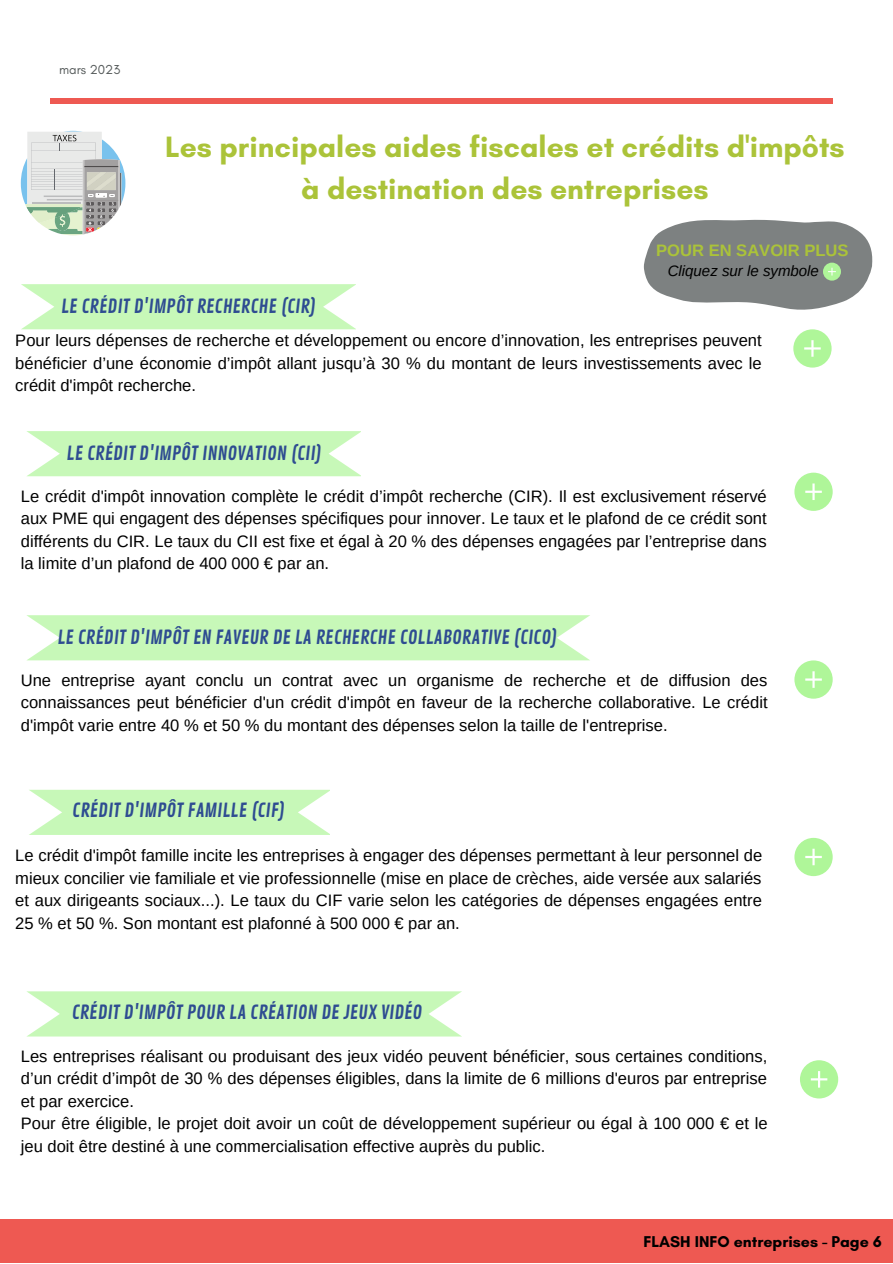
<style>
.page{position:relative;width:893px;height:1264px;background:#fff}
.page>*{position:absolute;margin:0;border:0;box-sizing:border-box;transform-origin:0 0}
.t1{font:700 30px/41.5px "Glacial Indifference";color:#abc339;text-align:center}
.t2{font:18.9px "Contrail One";color:#2e4c91}
.t3{font:16.5px/22.5px "Arimo";color:#000;text-align:justify}
.t4{font:700 16.5px "Arimo";color:#abc339}
.t5{font:700 15.9px "Glacial Indifference";color:#000}
.t6{font:italic 15px "Arimo";color:#000}
.t7{font:13.2px "Glacial Indifference";color:#565b5b}
</style>
<div class="page">
<div style="left:0;top:1219px;width:892px;height:43px;background:#ee5952"></div>
<div style="left:50px;top:98px;width:782px;height:6px;background:#ee5952"></div>
<svg style="left:21px;top:131px;width:104px;height:104px"></svg>
<svg style="left:21px;top:284px;width:334px;height:45px;background:#ccf8bf"></svg>
<div style="left:793px;top:329px;width:38px;height:38px;background:#aff699;border-radius:50%"></div>
<svg style="left:804px;top:340px;width:16px;height:17px"></svg>
<svg style="left:643px;top:219px;width:229px;height:91px"></svg>
<svg style="left:27px;top:431px;width:334px;height:45px;background:#ccf8be"></svg>
<div style="left:794px;top:472px;width:38px;height:39px;background:#aff699;border-radius:50%"></div>
<svg style="left:805px;top:483px;width:16px;height:17px"></svg>
<svg style="left:27px;top:615px;width:563px;height:45px;background:#caf8bc"></svg>
<div style="left:794px;top:660px;width:38px;height:38px;background:#aff699;border-radius:50%"></div>
<svg style="left:805px;top:671px;width:16px;height:17px"></svg>
<svg style="left:29px;top:789px;width:301px;height:46px;background:#cdf8c0"></svg>
<div style="left:794px;top:837px;width:38px;height:39px;background:#aff699;border-radius:50%"></div>
<svg style="left:805px;top:848px;width:16px;height:17px"></svg>
<svg style="left:27px;top:991px;width:434px;height:45px;background:#cbf8bd"></svg>
<div style="left:799px;top:1060px;width:39px;height:38px;background:#aff699;border-radius:50%"></div>
<svg style="left:810px;top:1071px;width:17px;height:16px"></svg>
<p class="t7" style="left:59px;top:61px;width:63px">mars 2023</p>
<h1 class="t1" style="left:165px;top:126px;width:681px">Les principales aides fiscales et crédits d'impôts à destination des entreprises</h1>
<p class="t4" style="left:656px;top:241px;width:194px">POUR EN SAVOIR PLUS</p>
<p class="t6" style="left:667px;top:262px;width:153px">Cliquez sur le symbole</p>
<p class="t2" style="left:61px;top:295px;width:257px">LE CRÉDIT D'IMPÔT RECHERCHE (CIR)</p>
<p class="t3" style="left:15px;top:329px;width:748px">Pour leurs dépenses de recherche et développement ou encore d’innovation, les entreprises peuvent bénéficier d’une économie d’impôt allant jusqu’à 30 % du montant de leurs investissements avec le crédit d'impôt recherche.</p>
<p class="t2" style="left:67px;top:442px;width:257px">LE CRÉDIT D'IMPÔT INNOVATION (CII)</p>
<p class="t3" style="left:21px;top:484px;width:747px">Le crédit d'impôt innovation complète le crédit d’impôt recherche (CIR). Il est exclusivement réservé aux PME qui engagent des dépenses spécifiques pour innover. Le taux et le plafond de ce crédit sont différents du CIR. Le taux du CII est fixe et égal à 20 % des dépenses engagées par l’entreprise dans la limite d’un plafond de 400 000 € par an.</p>
<p class="t2" style="left:57px;top:626px;width:501px">LE CRÉDIT D'IMPÔT EN FAVEUR DE LA RECHERCHE COLLABORATIVE (CICO)</p>
<p class="t3" style="left:21px;top:668px;width:748px">Une entreprise ayant conclu un contrat avec un organisme de recherche et de diffusion des connaissances peut bénéficier d'un crédit d'impôt en faveur de la recherche collaborative. Le crédit d'impôt varie entre 40 % et 50 % du montant des dépenses selon la taille de l'entreprise.</p>
<p class="t2" style="left:72px;top:799px;width:214px">CRÉDIT D'IMPÔT FAMILLE (CIF)</p>
<p class="t3" style="left:15px;top:844px;width:748px">Le crédit d'impôt famille incite les entreprises à engager des dépenses permettant à leur personnel de mieux concilier vie familiale et vie professionnelle (mise en place de crèches, aide versée aux salariés et aux dirigeants sociaux...). Le taux du CIF varie selon les catégories de dépenses engagées entre 25 % et 50 %. Son montant est plafonné à 500 000 € par an.</p>
<p class="t2" style="left:72px;top:1001px;width:352px">CRÉDIT D'IMPÔT POUR LA CRÉATION DE JEUX VIDÉO</p>
<p class="t3" style="left:21px;top:1044px;width:748px;text-align:left">Les entreprises réalisant ou produisant des jeux vidéo peuvent bénéficier, sous certaines conditions, d’un crédit d’impôt de 30 % des dépenses éligibles, dans la limite de 6 millions d'euros par entreprise et par exercice.<br>Pour être éligible, le projet doit avoir un coût de développement supérieur ou égal à 100 000 € et le jeu doit être destiné à une commercialisation effective auprès du public.</p>
<p class="t5" style="left:643px;top:1231px;width:240px">FLASH INFO entreprises - Page 6</p>
</div>
